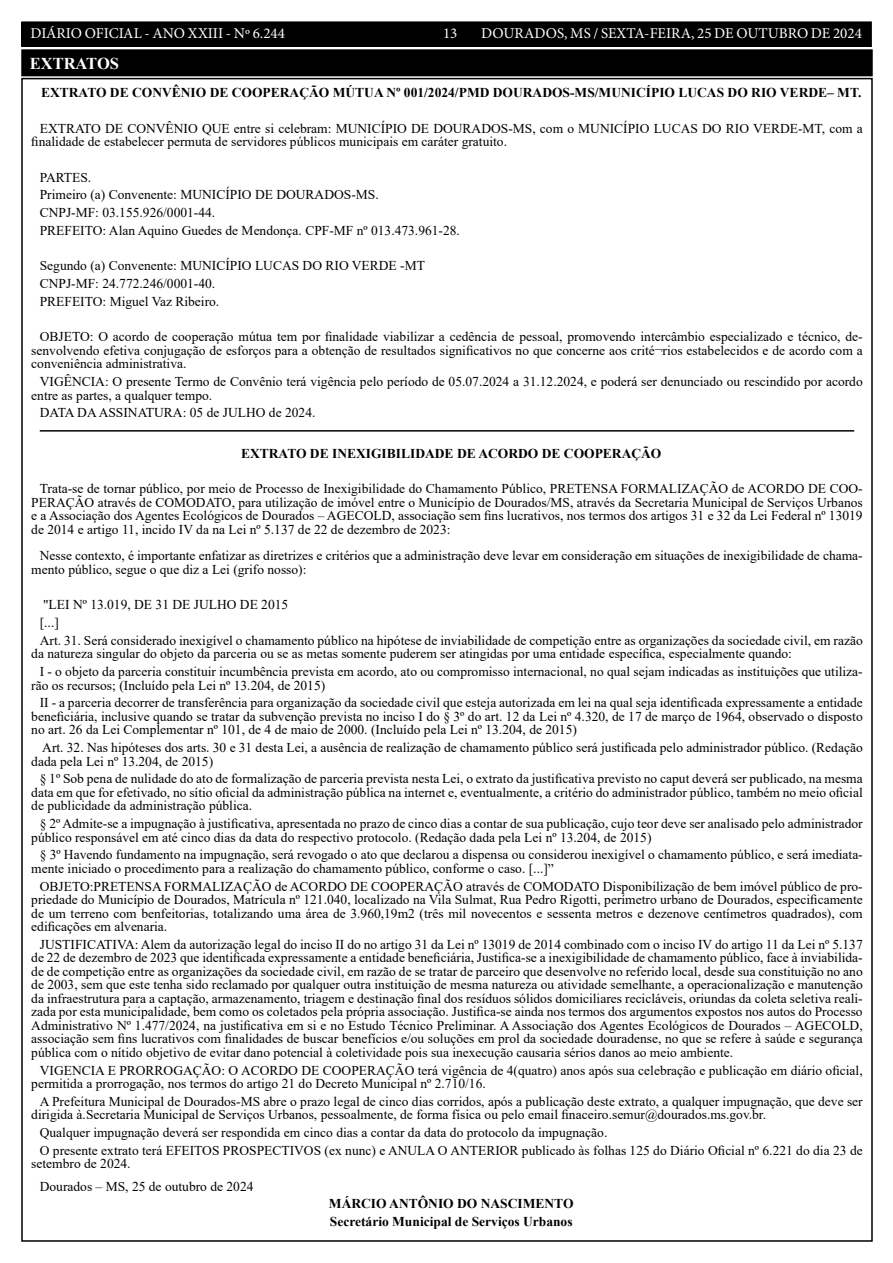
<style>
.page{position:relative;width:893px;height:1263px;background:#fff}
.page>*{position:absolute;margin:0;border:0;box-sizing:border-box;transform-origin:0 0}
.t1{font:700 16.5px "Times New Roman";color:#fff}
.t2{font:15px "Minion Pro";color:#fffefd}
.t3{font:13.5px/13.5px "Times New Roman";color:#000}
.t4{font:700 13.5px/17.7px "Times New Roman";color:#000}
.s1{color:#000}
</style>
<div class="page">
<div style="left:21px;top:22px;width:850px;height:24px;background:#000"></div>
<div style="left:21px;top:21px;width:851px;height:26px;border:2px solid #000"></div>
<hr style="left:40px;top:430px;width:814px;height:2px;background:#000">
<div style="left:23px;top:51px;width:848px;height:23px;background:#000"></div>
<div style="left:21px;top:49px;width:852px;height:27px;border:4px solid #000"></div>
<p class="t2" style="left:31px;top:24px;width:256px">DIÁRIO OFICIAL - ANO XXIII - Nº <span class="s1">6.244</span></p>
<p class="t2" style="left:443px;top:24px;width:16px">13</p>
<p class="t2" style="left:481px;top:24px;width:382px">DOURADOS, MS / SEXTA-FEIRA, 25 DE OUTUBRO DE 2024</p>
<p class="t1" style="left:30px;top:52px;width:91px">EXTRATOS</p>
<p class="t4" style="left:41px;top:83px;width:822px">EXTRATO DE CONVÊNIO DE COOPERAÇÃO MÚTUA Nº 001/2024/PMD DOURADOS-MS/MUNICÍPIO LUCAS DO RIO VERDE– MT.</p>
<p class="t3" style="left:31px;top:121px;width:833px;text-indent:9px">EXTRATO DE CONVÊNIO QUE entre si celebram: MUNICÍPIO DE DOURADOS-MS, com o MUNICÍPIO LUCAS DO RIO VERDE-MT, com a finalidade de estabelecer permuta de servidores públicos municipais em caráter gratuito.</p>
<p class="t3" style="left:40px;top:168px;width:422px;line-height:17.7px">PARTES.<br>Primeiro (a) Convenente: MUNICÍPIO DE DOURADOS-MS.<br>CNPJ-MF: 03.155.926/0001-44.<br>PREFEITO: Alan Aquino Guedes de Mendonça. CPF-MF nº 013.473.961-28.</p>
<p class="t3" style="left:40px;top:256px;width:387px;line-height:17.7px">Segundo (a) Convenente: MUNICÍPIO LUCAS DO RIO VERDE -MT<br>CNPJ-MF: 24.772.246/0001-40.<br>PREFEITO: Miguel Vaz Ribeiro.</p>
<p class="t3" style="left:31px;top:330px;width:833px;text-align:justify;text-indent:9px">OBJETO: O acordo de cooperação mútua tem por finalidade viabilizar a cedência de pessoal, promovendo intercâmbio especializado e técnico, de&shy;senvolvendo efetiva conjugação de esforços para a obtenção de resultados significativos no que concerne aos crité¬rios estabelecidos e de acordo com a conveniência administrativa.</p>
<p class="t3" style="left:31px;top:374px;width:833px;text-indent:9px">VIGÊNCIA: O presente Termo de Convênio terá vigência pelo período de 05.07.2024 a 31.12.2024, e poderá ser denunciado ou rescindido por acordo entre as partes, a qualquer tempo.</p>
<p class="t3" style="left:40px;top:406px;width:277px">DATA DA ASSINATURA: 05 de JULHO de 2024.</p>
<p class="t4" style="left:241px;top:444px;width:422px">EXTRATO DE INEXIGIBILIDADE DE ACORDO DE COOPERAÇÃO</p>
<p class="t3" style="left:31px;top:482px;width:833px;text-align:justify;text-indent:9px">Trata-se de tornar público, por meio de Processo de Inexigibilidade do Chamamento Público, PRETENSA FORMALIZAÇÃO de ACORDO DE COO-PERAÇÃO através de COMODATO, para utilização de imóvel entre o Município de Dourados/MS, através da Secretaria Municipal de Serviços Urbanos e a Associação dos Agentes Ecológicos de Dourados – AGECOLD, associação sem fins lucrativos, nos termos dos artigos 31 e 32 da Lei Federal nº 13019 de 2014 e artigo 11, incido IV da na Lei nº 5.137 de 22 de dezembro de 2023:</p>
<p class="t3" style="left:31px;top:549px;width:833px;text-indent:9px">Nesse contexto, é importante enfatizar as diretrizes e critérios que a administração deve levar em consideração em situações de inexigibilidade de chama&shy;mento público, segue o que diz a Lei (grifo nosso):</p>
<p class="t3" style="left:40px;top:596px;width:824px;line-height:17.7px">"LEI Nº 13.019, DE 31 DE JULHO DE 2015<br>[...]<br>Art. 31. Será considerado inexigível o chamamento público na hipótese de inviabilidade de competição entre as organizações da sociedade civil, em razão</p>
<p class="t3" style="left:40px;top:645px;width:824px;line-height:17.7px;text-indent:-9px">da natureza singular do objeto da parceria ou se as metas somente puderem ser atingidas por uma entidade específica, especialmente quando:<br>I - o objeto da parceria constituir incumbência prevista em acordo, ato ou compromisso internacional, no qual sejam indicadas as instituições que utiliza-</p>
<p class="t3" style="left:40px;top:676px;width:824px;line-height:17.7px;text-indent:-9px">rão os recursos; (Incluído pela Lei nº 13.204, de 2015)<br>II - a parceria decorrer de transferência para organização da sociedade civil que esteja autorizada em lei na qual seja identificada expressamente a entidade</p>
<p class="t3" style="left:31px;top:709px;width:833px">beneficiária, inclusive quando se tratar da subvenção prevista no inciso I do § 3º do art. 12 da Lei nº 4.320, de 17 de março de 1964, observado o disposto no art. 26 da Lei Complementar nº 101, de 4 de maio de 2000. (Incluído pela Lei nº 13.204, de 2015)</p>
<p class="t3" style="left:31px;top:740px;width:833px;text-indent:11px">Art. 32. Nas hipóteses dos arts. 30 e 31 desta Lei, a ausência de realização de chamamento público será justificada pelo administrador público. (Redação dada pela Lei nº 13.204, de 2015)</p>
<p class="t3" style="left:31px;top:772px;width:833px;text-align:justify;text-indent:9px">§ 1º Sob pena de nulidade do ato de formalização de parceria prevista nesta Lei, o extrato da justificativa previsto no caput deverá ser publicado, na mesma data em que for efetivado, no sítio oficial da administração pública na internet e, eventualmente, a critério do administrador público, também no meio oficial de publicidade da administração pública.</p>
<p class="t3" style="left:31px;top:816px;width:833px;text-indent:9px">§ 2º Admite-se a impugnação à justificativa, apresentada no prazo de cinco dias a contar de sua publicação, cujo teor deve ser analisado pelo administrador público responsável em até cinco dias da data do respectivo protocolo. (Redação dada pela Lei nº 13.204, de 2015)</p>
<p class="t3" style="left:31px;top:848px;width:833px;text-indent:9px">§ 3º Havendo fundamento na impugnação, será revogado o ato que declarou a dispensa ou considerou inexigível o chamamento público, e será imediata&shy;mente iniciado o procedimento para a realização do chamamento público, conforme o caso. [...]”</p>
<p class="t3" style="left:31px;top:879px;width:833px;text-align:justify;text-indent:9px">OBJETO:PRETENSA FORMALIZAÇÃO de ACORDO DE COOPERAÇÃO através de COMODATO Disponibilização de bem imóvel público de pro&shy;priedade do Município de Dourados, Matrícula nº 121.040, localizado na Vila Sulmat, Rua Pedro Rigotti, perímetro urbano de Dourados, especificamente de um terreno com benfeitorias, totalizando uma área de 3.960,19m2 (três mil novecentos e sessenta metros e dezenove centímetros quadrados), com edificações em alvenaria.</p>
<p class="t3" style="left:31px;top:937px;width:833px;text-align:justify;text-indent:9px">JUSTIFICATIVA: Alem da autorização legal do inciso II do no artigo 31 da Lei nº 13019 de 2014 combinado com o inciso IV do artigo 11 da Lei nº 5.137 de 22 de dezembro de 2023 que identificada expressamente a entidade beneficiária, Justifica-se a inexigibilidade de chamamento público, face à inviabilida&shy;de de competição entre as organizações da sociedade civil, em razão de se tratar de parceiro que desenvolve no referido local, desde sua constituição no ano de 2003, sem que este tenha sido reclamado por qualquer outra instituição de mesma natureza ou atividade semelhante, a operacionalização e manutenção da infraestrutura para a captação, armazenamento, triagem e destinação final dos resíduos sólidos domiciliares recicláveis, oriundas da coleta seletiva reali&shy;zada por esta municipalidade, bem como os coletados pela própria associação. Justifica-se ainda nos termos dos argumentos expostos nos autos do Processo Administrativo Nº 1.477/2024, na justificativa em si e no Estudo Técnico Preliminar. A Associação dos Agentes Ecológicos de Dourados – AGECOLD, associação sem fins lucrativos com finalidades de buscar benefícios e/ou soluções em prol da sociedade douradense, no que se refere à saúde e segurança pública com o nítido objetivo de evitar dano potencial à coletividade pois sua inexecução causaria sérios danos ao meio ambiente.</p>
<p class="t3" style="left:31px;top:1063px;width:833px;text-indent:9px">VIGENCIA E PRORROGAÇÃO: O ACORDO DE COOPERAÇÃO terá vigência de 4(quatro) anos após sua celebração e publicação em diário oficial, permitida a prorrogação, nos termos do artigo 21 do Decreto Municipal nº 2.710/16.</p>
<p class="t3" style="left:31px;top:1094px;width:833px;text-indent:9px">A Prefeitura Municipal de Dourados-MS abre o prazo legal de cinco dias corridos, após a publicação deste extrato, a qualquer impugnação, que deve ser dirigida à.Secretaria Municipal de Serviços Urbanos, pessoalmente, de forma física ou pelo email finaceiro.semur@dourados.ms.gov.br.</p>
<p class="t3" style="left:40px;top:1123px;width:824px;line-height:17.7px">Qualquer impugnação deverá ser respondida em cinco dias a contar da data do protocolo da impugnação.<br>O presente extrato terá EFEITOS PROSPECTIVOS (ex nunc) e ANULA O ANTERIOR publicado às folhas 125 do Diário Oficial nº 6.221 do dia 23 de</p>
<p class="t3" style="left:40px;top:1152px;width:215px;line-height:22px;text-indent:-9px">setembro de 2024.<br>Dourados – MS, 25 de outubro de 2024</p>
<p class="t4" style="left:329px;top:1194px;width:246px">MÁRCIO ANTÔNIO DO NASCIMENTO<br>Secretário Municipal de Serviços Urbanos</p>
</div>
